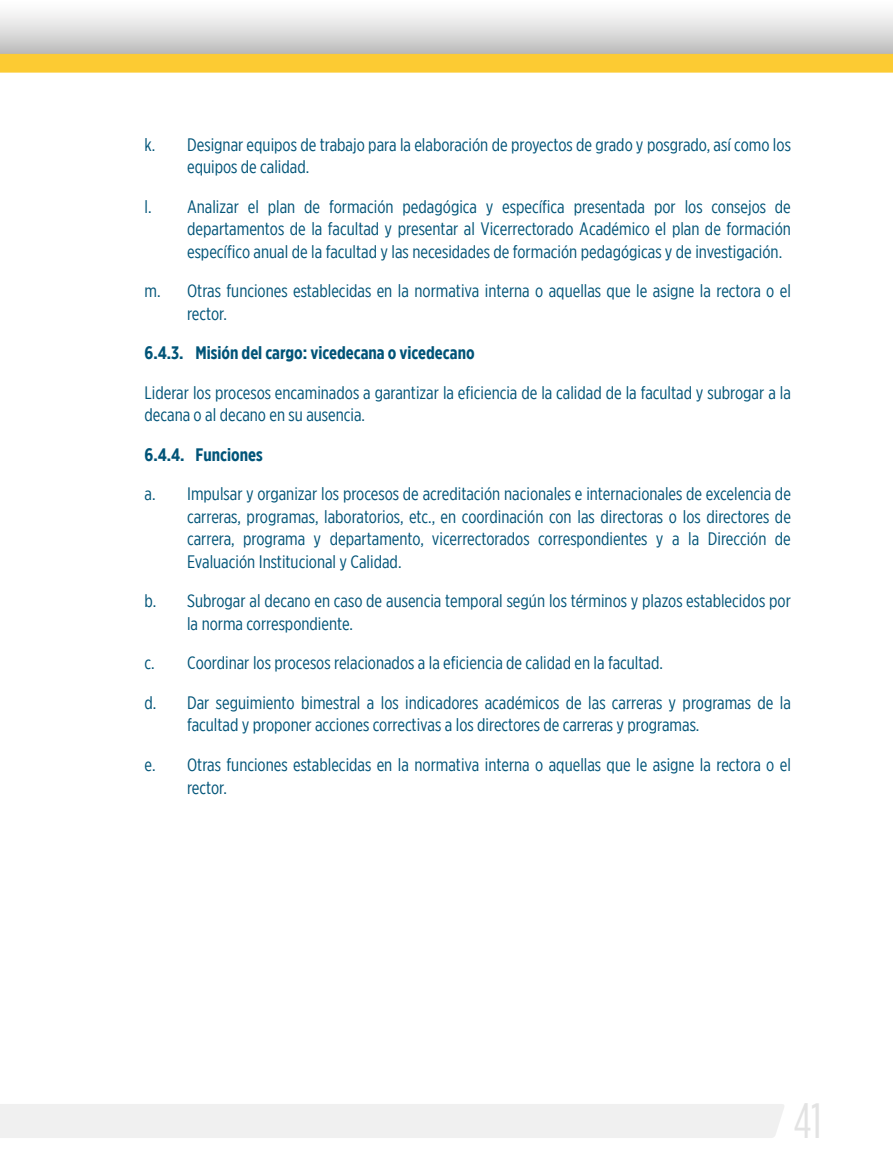
<style>
.page{position:relative;width:893px;height:1170px;background:#fff}
.page>*{position:absolute;margin:0;border:0;box-sizing:border-box;transform-origin:0 0}
.t1{font:49.5px "Gotham Condensed";color:#e3e3e3}
.t2{font:18px/22.5px "Gotham X Narrow";color:#005478}
.t3{font:700 18px "Gotham X Narrow";color:#005478}
</style>
<div class="page">
<div style="left:0;top:1104px;width:784px;height:33px;background:#f0f0f0"></div>
<div style="left:0;top:54px;width:893px;height:19px;background:#fccb33"></div>
<svg style="left:0;top:13px;width:893px;height:41px;background:#d9d9d8"></svg>
<p class="t2" style="left:187px;top:133px;width:605px;text-indent:-43px">k. Designar equipos de trabajo para la elaboración de proyectos de grado y posgrado, así como los equipos de calidad.</p>
<p class="t2" style="left:187px;top:195px;width:605px;text-align:justify;text-indent:-43px">l. Analizar el plan de formación pedagógica y específica presentada por los consejos de departamentos de la facultad y presentar al Vicerrectorado Académico el plan de formación específico anual de la facultad y las necesidades de formación pedagógicas y de investigación.</p>
<p class="t2" style="left:187px;top:279px;width:605px;text-indent:-43px">m. Otras funciones establecidas en la normativa interna o aquellas que le asigne la rectora o el rector.</p>
<p class="t3" style="left:145px;top:342px;width:332px">6.4.3. Misión del cargo: vicedecana o vicedecano</p>
<p class="t2" style="left:145px;top:381px;width:648px">Liderar los procesos encaminados a garantizar la eficiencia de la calidad de la facultad y subrogar a la decana o al decano en su ausencia.</p>
<p class="t3" style="left:145px;top:443px;width:120px">6.4.4. Funciones</p>
<p class="t2" style="left:187px;top:482px;width:605px;text-align:justify;text-indent:-43px">a. Impulsar y organizar los procesos de acreditación nacionales e internacionales de excelencia de carreras, programas, laboratorios, etc., en coordinación con las directoras o los directores de carrera, programa y departamento, vicerrectorados correspondientes y a la Dirección de Evaluación Institucional y Calidad.</p>
<p class="t2" style="left:187px;top:589px;width:605px;text-indent:-43px">b. Subrogar al decano en caso de ausencia temporal según los términos y plazos establecidos por la norma correspondiente.</p>
<p class="t2" style="left:145px;top:643px;width:648px;line-height:39.5px">c. Coordinar los procesos relacionados a la eficiencia de calidad en la facultad.<br>d. Dar seguimiento bimestral a los indicadores académicos de las carreras y programas de la</p>
<p class="t2" style="left:145px;top:705px;width:648px;line-height:39.5px;text-indent:43px">facultad y proponer acciones correctivas a los directores de carreras y programas.<br>e. Otras funciones establecidas en la normativa interna o aquellas que le asigne la rectora o el</p>
<p class="t2" style="left:187px;top:775px;width:41px">rector.</p>
<h1 class="t1" style="left:794px;top:1094px;width:30px">41</h1>
</div>
